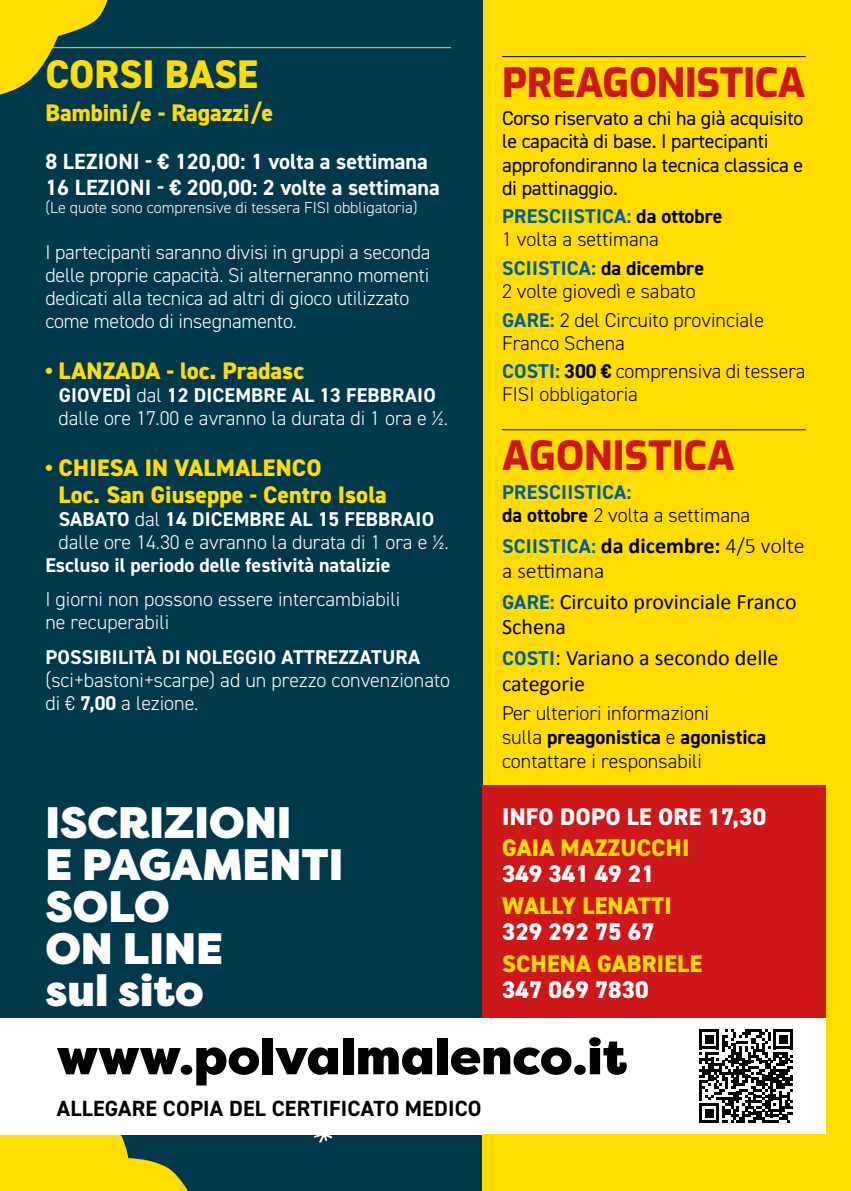
<style>
.page{position:relative;width:851px;height:1191px;background:#fff}
.page>*{position:absolute;margin:0;border:0;box-sizing:border-box;transform-origin:0 0}
.t1{font:900 50px "Filson Pro";color:#000}
.t2{font:900 44px/42px "Filson Pro";color:#fff}
.t3{font:800 40px "Exo";letter-spacing:-.01em;color:#cd1719}
.t4{font:800 40px "DIN2014";color:#fd0}
.t5{font:800 24px/27.6px "DIN2014";color:#fd0}
.t6{font:800 24px "DIN2014";color:#fff}
.t7{font:22px/25.2px "Calibri";color:#000}
.t8{font:700 22px/25.2px "DIN2014";color:#fff}
.t9{font:300 22px/25.2px "Calibri";color:#000}
.t10{font:700 22px "DIN2014";letter-spacing:.01em;color:#000}
.t11{font:300 20px/23px "DIN2014";letter-spacing:-.01em;color:#fff}
.t12{font:300 20px/23px "DIN2014";color:#000}
.t13{font:20px/23px "DIN2014";letter-spacing:-.01em;color:#000}
.t14{font:700 20px "DIN2014";color:#fff}
.t15{font:300 16px "DIN2014";color:#fff}
.s1{font-weight:700}
.s2{font-weight:700;color:#005d95}
.s3{font-family:"DIN2014";font-weight:700;font-size:20px;color:#005d95}
</style>
<div class="page">
<div style="left:482px;top:0;width:368px;height:1191px;background:#fd0"></div>
<div style="left:0;top:0;width:482px;height:1191px;background:#00394b"></div>
<svg style="left:313px;top:1134px;width:21px;height:8px"></svg>
<svg style="left:0;top:0;width:169px;height:95px"></svg>
<svg style="left:0;top:1134px;width:196px;height:57px"></svg>
<hr style="left:45px;top:47px;width:406px;height:1px;background:#fd0">
<hr style="left:502px;top:56px;width:303px;height:1px;background:#000">
<hr style="left:502px;top:429px;width:303px;height:1px;background:#000">
<div style="left:482px;top:785px;width:343px;height:233px;background:#cd1719"></div>
<div style="left:0;top:1018px;width:667px;height:116px;background:#fff"></div>
<div style="left:667px;top:1018px;width:158px;height:116px;background:#fff"></div>
<svg style="left:699px;top:1029px;width:94px;height:94px"></svg>
<h3 class="t4" style="left:45px;top:47px;width:214px">CORSI BASE</h3>
<p class="t5" style="left:45px;top:99px;width:229px">Bambini/e - Ragazzi/e</p>
<p class="t8" style="left:45px;top:149px;width:396px">8 LEZIONI - € 120,00: 1 volta a settimana<br>16 LEZIONI - € 200,00: 2 volte a settimana</p>
<p class="t15" style="left:45px;top:198px;width:374px">(Le quote sono comprensive di tessera FISI obbligatoria)</p>
<p class="t11" style="left:45px;top:241px;width:387px">I partecipanti saranno divisi in gruppi a seconda delle proprie capacità. Si alterneranno momenti dedicati alla tecnica ad altri di gioco utilizzato come metodo di insegnamento.</p>
<p class="t5" style="left:45px;top:357px;width:260px">• LANZADA - loc. Pradasc</p>
<p class="t11" style="left:59px;top:383px;width:391px"><span class="s1">GIOVEDÌ</span> dal <span class="s1">12 DICEMBRE AL 13 FEBBRAIO </span>dalle ore 17.00 e avranno la durata di 1 ora e ½.</p>
<p class="t5" style="left:59px;top:453px;width:330px;text-indent:-13px">• CHIESA IN VALMALENCO<br>Loc. San Giuseppe - Centro Isola</p>
<p class="t11" style="left:59px;top:508px;width:391px"><span class="s1">SABATO</span> dal <span class="s1">14 DICEMBRE AL 15 FEBBRAIO </span>dalle ore 14.30 e avranno la durata di 1 ora e ½.</p>
<p class="t14" style="left:45px;top:552px;width:346px">Escluso il periodo delle festività natalizie</p>
<p class="t11" style="left:45px;top:588px;width:356px">I giorni non possono essere intercambiabili ne recuperabili</p>
<p class="t14" style="left:45px;top:643px;width:376px">POSSIBILITÀ DI NOLEGGIO ATTREZZATURA</p>
<p class="t11" style="left:45px;top:668px;width:406px">(sci+bastoni+scarpe) ad un prezzo convenzionato di € <span class="s1">7,00</span> a lezione.</p>
<h3 class="t3" style="left:502px;top:53px;width:305px">PREAGONISTICA</h3>
<p class="t13" style="left:502px;top:107px;width:303px">Corso riservato a chi ha già acquisito le capacità di base. I partecipanti approfondiranno la tecnica classica e di pattinaggio.</p>
<p class="t12" style="left:502px;top:205px;width:222px"><span class="s2">PRESCIISTICA:</span> <span class="s1">da ottobre<br></span>1 volta a settimana</p>
<p class="t12" style="left:502px;top:256px;width:203px"><span class="s2">SCIISTICA:</span> <span class="s1">da dicembre<br></span>2 volte giovedì e sabato</p>
<p class="t12" style="left:502px;top:308px;width:264px"><span class="s2">GARE:</span> 2 del Circuito provinciale<br>Franco Schena</p>
<p class="t12" style="left:502px;top:360px;width:305px"><span class="s2">COSTI:</span> <span class="s1">300 €</span> comprensiva di tessera<br>FISI obbligatoria</p>
<h3 class="t3" style="left:502px;top:426px;width:234px">AGONISTICA</h3>
<p class="t12" style="left:502px;top:480px;width:250px"><span class="s2">PRESCIISTICA:<br></span><span class="s1">da ottobre</span> 2 volta a settimana</p>
<p class="t9" style="left:502px;top:532px;width:304px"><span class="s3">SCIISTICA:</span> <span class="s1">da dicembre:</span> 4/5 volte a settimana</p>
<p class="t7" style="left:502px;top:588px;width:296px"><span class="s3">GARE:</span> Circuito provinciale Franco<br>Schena</p>
<p class="t7" style="left:502px;top:644px;width:278px"><span class="s3">COSTI</span>: Variano a secondo delle categorie</p>
<p class="t12" style="left:502px;top:701px;width:265px;line-height:24px">Per ulteriori informazioni<br>sulla <span class="s1">preagonistica</span> e <span class="s1">agonistica </span>contattare i responsabili</p>
<p class="t6" style="left:502px;top:800px;width:265px">INFO DOPO LE ORE 17,30</p>
<p class="t5" style="left:502px;top:834px;width:189px">GAIA MAZZUCCHI</p>
<p class="t6" style="left:502px;top:858px;width:154px">349 341 49 21</p>
<p class="t5" style="left:502px;top:892px;width:171px">WALLY LENATTI</p>
<p class="t6" style="left:502px;top:915px;width:154px">329 292 75 67</p>
<p class="t5" style="left:502px;top:949px;width:201px">SCHENA GABRIELE</p>
<p class="t6" style="left:502px;top:973px;width:148px">347 069 7830</p>
<h1 class="t1" style="left:57px;top:1025px;width:571px">www.polvalmalenco.it</h1>
<p class="t10" style="left:57px;top:1093px;width:426px">ALLEGARE COPIA DEL CERTIFICATO MEDICO</p>
<h2 class="t2" style="left:45px;top:803px;width:299px">ISCRIZIONI<br>E PAGAMENTI<br>SOLO<br>ON LINE<br>sul sito</h2>
</div>
